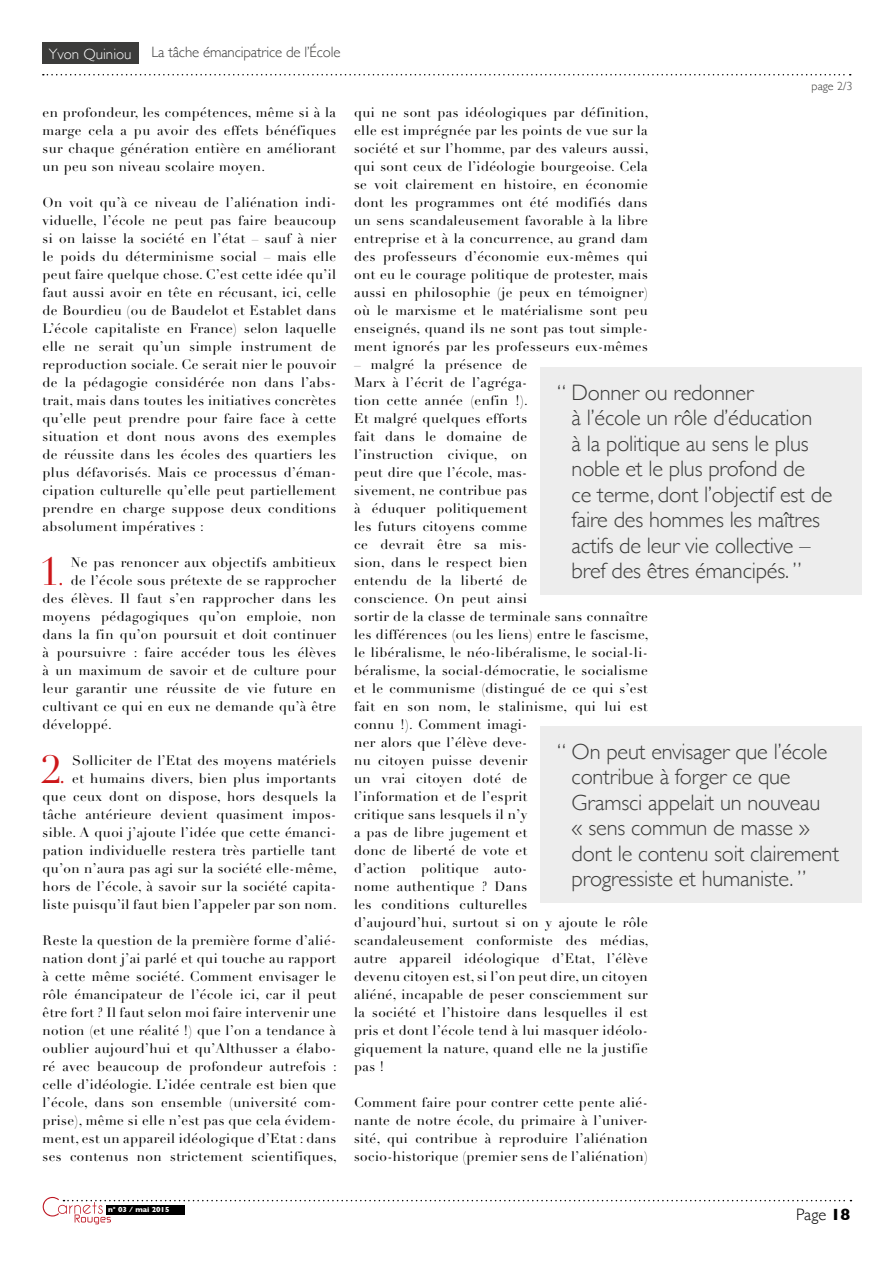
<style>
.page{position:relative;width:893px;height:1263px;background:#fff}
.page>*{position:absolute;margin:0;border:0;box-sizing:border-box;transform-origin:0 0}
.t1{font:38.7px "Didot LH";color:#cd171a}
.t2{font:300 22.35px/25.5px "Gill Sans";letter-spacing:-.01em;color:#3c3c3b}
.t3{font:300 16.5px "Gill Sans";color:#000}
.t4{font:300 15px "Gill Sans";letter-spacing:-.01em;color:#3c3c3b}
.t5{font:300 15px "Gill Sans";color:#fff}
.t6{font:13.5px/18px "Didot LH";letter-spacing:.03em;color:#000;text-align:justify}
.t7{font:300 12px "Gill Sans";color:#3c3c3b}
.t8{font:700 7.5px "Gill Sans";color:#fff}
.s1{font-size:22.5px}
.s2{font-weight:700}
</style>
<div class="page">
<svg style="left:43px;top:74px;width:808px;height:1px"></svg>
<svg style="left:43px;top:1197px;width:808px;height:27px"></svg>
<div style="left:43px;top:43px;width:96px;height:21px;background:#3c3c3b"></div>
<div style="left:540px;top:367px;width:321px;height:228px;background:#ededed"></div>
<div style="left:540px;top:726px;width:321px;height:177px;background:#ededed"></div>
<p class="t5" style="left:49px;top:42px;width:84px">Yvon Quiniou</p>
<p class="t4" style="left:151px;top:40px;width:190px">La tâche émancipatrice de l’École</p>
<p class="t6" style="left:43px;top:104px;width:295px">en profondeur, les compétences, même si à la marge cela a pu avoir des effets bénéfiques sur chaque génération entière en améliorant un peu son niveau scolaire moyen.</p>
<p class="t6" style="left:43px;top:194px;width:295px">On voit qu’à ce niveau de l’aliénation indi&shy;viduelle, l’école ne peut pas faire beaucoup si on laisse la société en l’état – sauf à nier le poids du déterminisme social – mais elle peut faire quelque chose. C’est cette idée qu’il faut aussi avoir en tête en récusant, ici, celle de Bourdieu (ou de Baudelot et Establet dans L’école capitaliste en France) selon laquelle elle ne serait qu’un simple instrument de reproduction sociale. Ce serait nier le pouvoir de la pédagogie considérée non dans l’abs&shy;trait, mais dans toutes les initiatives concrètes qu’elle peut prendre pour faire face à cette situation et dont nous avons des exemples de réussite dans les écoles des quartiers les plus défavorisés. Mais ce processus d’éman&shy;cipation culturelle qu’elle peut partiellement prendre en charge suppose deux conditions absolument impératives :</p>
<p class="t6" style="left:71px;top:553px;width:267px">Ne pas renoncer aux objectifs ambitieux</p>
<p class="t6" style="left:71px;top:571px;width:267px">de l’école sous prétexte de se rapprocher</p>
<p class="t6" style="left:43px;top:589px;width:295px">des élèves. Il faut s’en rapprocher dans les</p>
<p class="t6" style="left:43px;top:607px;width:295px">moyens pédagogiques qu’on emploie, non</p>
<p class="t6" style="left:43px;top:625px;width:295px">dans la fin qu’on poursuit et doit continuer</p>
<p class="t6" style="left:43px;top:643px;width:295px">à poursuivre : faire accéder tous les élèves</p>
<p class="t6" style="left:43px;top:661px;width:295px">à un maximum de savoir et de culture pour</p>
<p class="t6" style="left:43px;top:679px;width:295px">leur garantir une réussite de vie future en</p>
<p class="t6" style="left:43px;top:697px;width:295px">cultivant ce qui en eux ne demande qu’à être</p>
<p class="t6" style="left:43px;top:715px;width:71px">développé.</p>
<p class="t6" style="left:43px;top:751px;width:296px;text-align:right">Solliciter de l’Etat des moyens matériels<br>et humains divers, bien plus importants<br>que ceux dont on dispose, hors desquels la tâche antérieure devient quasiment impos&shy;sible. A quoi j’ajoute l’idée que cette émanci&shy;pation individuelle restera très partielle tant qu’on n’aura pas agi sur la société elle-même, hors de l’école, à savoir sur la société capita&shy;liste puisqu’il faut bien l’appeler par son nom.</p>
<p class="t6" style="left:43px;top:931px;width:296px">Reste la question de la première forme d’alié&shy;nation dont j’ai parlé et qui touche au rapport à cette même société. Comment envisager le rôle émancipateur de l’école ici, car il peut être fort ? Il faut selon moi faire intervenir une notion (et une réalité !) que l’on a tendance à oublier aujourd’hui et qu’Althusser a élabo&shy;ré avec beaucoup de profondeur autrefois : celle d’idéologie. L’idée centrale est bien que l’école, dans son ensemble (université com&shy;prise), même si elle n’est pas que cela évidem&shy;ment, est un appareil idéologique d’Etat : dans ses contenus non strictement scientifiques,</p>
<h1 class="t1" style="left:40px;top:549px;width:26px">1<span class="s1">.</span></h1>
<h1 class="t1" style="left:41px;top:746px;width:26px">2<span class="s1">.</span></h1>
<p class="t7" style="left:811px;top:77px;width:42px">page 2/3</p>
<p class="t6" style="left:354px;top:103px;width:296px">qui ne sont pas idéologiques par définition, elle est imprégnée par les points de vue sur la société et sur l’homme, par des valeurs aussi, qui sont ceux de l’idéologie bourgeoise. Cela se voit clairement en histoire, en économie dont les programmes ont été modifiés dans un sens scandaleusement favorable à la libre entreprise et à la concurrence, au grand dam des professeurs d’économie eux-mêmes qui ont eu le courage politique de protester, mais aussi en philosophie (je peux en témoigner) où le marxisme et le matérialisme sont peu enseignés, quand ils ne sont pas tout simple&shy;ment ignorés par les professeurs eux-mêmes</p>
<p class="t6" style="left:354px;top:355px;width:296px;text-align:left">– malgré la présence de<br>Marx à l’écrit de l’agréga-<br>tion cette année (enfin !).<br>Et malgré quelques efforts<br>fait dans le domaine de<br>l’instruction civique, on<br>peut dire que l’école, mas-<br>sivement, ne contribue pas<br>à éduquer politiquement<br>les futurs citoyens comme<br>ce devrait être sa mis-<br>sion, dans le respect bien<br>entendu de la liberté de<br>conscience. On peut ainsi<br>sortir de la classe de terminale sans connaître les différences (ou les liens) entre le fascisme, le libéralisme, le néo-libéralisme, le social-li&shy;béralisme, la social-démocratie, le socialisme et le communisme (distingué de ce qui s’est fait en son nom, le stalinisme, qui lui est connu !). Comment imagi-<br>ner alors que l’élève deve-<br>nu citoyen puisse devenir<br>un vrai citoyen doté de<br>l’information et de l’esprit<br>critique sans lesquels il n’y<br>a pas de libre jugement et<br>donc de liberté de vote et<br>d’action politique auto-<br>nome authentique ? Dans<br>les conditions culturelles<br>d’aujourd’hui, surtout si on y ajoute le rôle scandaleusement conformiste des médias, autre appareil idéologique d’Etat, l’élève devenu citoyen est, si l’on peut dire, un citoyen aliéné, incapable de peser consciemment sur la société et l’histoire dans lesquelles il est pris et dont l’école tend à lui masquer idéolo&shy;giquement la nature, quand elle ne la justifie pas !</p>
<p class="t6" style="left:354px;top:1093px;width:295px">Comment faire pour contrer cette pente alié&shy;nante de notre école, du primaire à l’univer&shy;sité, qui contribue à reproduire l’aliénation socio-historique (premier sens de l’aliénation)</p>
<h2 class="t2" style="left:572px;top:379px;width:262px;text-indent:-15px">“ Donner ou redonner<br>à l’école un rôle d’éducation<br>à la politique au sens le plus noble et le plus profond de<br>ce terme, dont l’objectif est de faire des hommes les maîtres actifs de leur vie collective – bref des êtres émancipés. ”</h2>
<h2 class="t2" style="left:572px;top:737px;width:269px;text-indent:-15px">“ On peut envisager que l’école contribue à forger ce que<br>Gramsci appelait un nouveau<br>« sens commun de masse » dont le contenu soit clairement progressiste et humaniste. ”</h2>
<p class="t8" style="left:108px;top:1204px;width:63px">n° 03 / mai 2015</p>
<p class="t3" style="left:796px;top:1201px;width:56px">Page <span class="s2">18</span></p>
</div>
